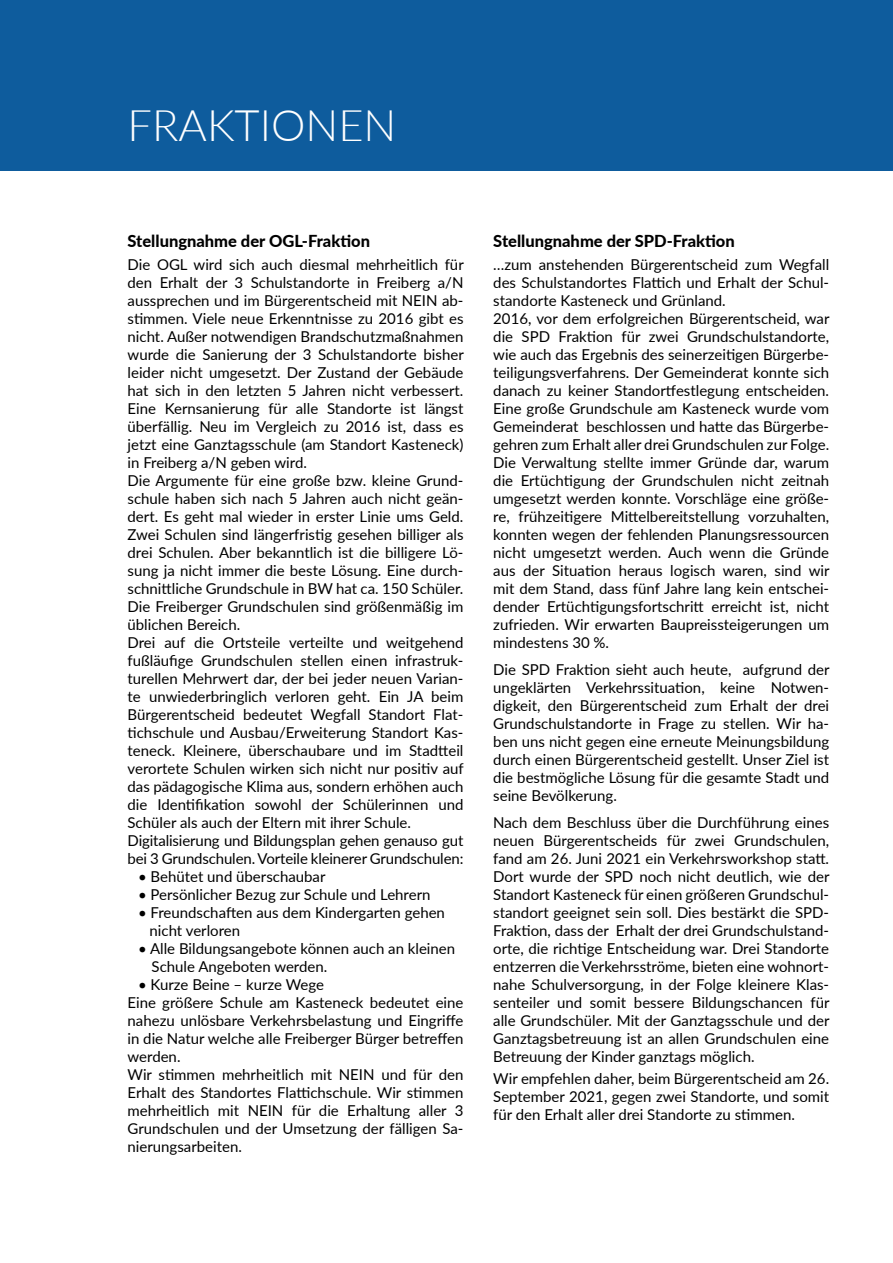
<style>
.page{position:relative;width:893px;height:1263px;background:#fff}
.page>*{position:absolute;margin:0;border:0;box-sizing:border-box;transform-origin:0 0}
.t1{font:300 43.5px "Lato";color:#fff}
.t2{font:800 16.5px "Lato";color:#000}
.t3{font:15px/18px "Lato";color:#000}
</style>
<div class="page">
<div style="left:0;top:0;width:893px;height:170px;background:#0e5c9d"></div>
<h1 class="t1" style="left:128px;top:95px;width:270px">FRAKTIONEN</h1>
<p class="t2" style="left:128px;top:229px;width:244px">Stellungnahme der OGL-Fraktion</p>
<p class="t3" style="left:128px;top:255px;width:338px">Die OGL wird sich auch diesmal mehrheitlich für den Erhalt der 3 Schulstandorte in Freiberg a/N aussprechen und im Bürgerentscheid mit NEIN ab&shy;stimmen. Viele neue Erkenntnisse zu 2016 gibt es nicht. Außer notwendigen Brandschutzmaßnahmen wurde die Sanierung der 3 Schulstandorte bisher leider nicht umgesetzt. Der Zustand der Gebäude hat sich in den letzten 5 Jahren nicht verbessert.<br>Eine Kernsanierung für alle Standorte ist längst überfällig. Neu im Vergleich zu 2016 ist, dass es jetzt eine Ganztagsschule (am Standort Kasteneck) in Freiberg a/N geben wird.<br>Die Argumente für eine große bzw. kleine Grund&shy;schule haben sich nach 5 Jahren auch nicht geän&shy;dert. Es geht mal wieder in erster Linie ums Geld.<br>Zwei Schulen sind längerfristig gesehen billiger als drei Schulen. Aber bekanntlich ist die billigere Lö&shy;sung ja nicht immer die beste Lösung. Eine durch&shy;schnittliche Grundschule in BW hat ca. 150 Schüler.<br>Die Freiberger Grundschulen sind größenmäßig im üblichen Bereich.<br>Drei auf die Ortsteile verteilte und weitgehend fußläufige Grundschulen stellen einen infrastruk&shy;turellen Mehrwert dar, der bei jeder neuen Varian&shy;te unwiederbringlich verloren geht. Ein JA beim Bürgerentscheid bedeutet Wegfall Standort Flat&shy;tichschule und Ausbau/Erweiterung Standort Kas&shy;teneck. Kleinere, überschaubare und im Stadtteil verortete Schulen wirken sich nicht nur positiv auf das pädagogische Klima aus, sondern erhöhen auch die Identifikation sowohl der Schülerinnen und Schüler als auch der Eltern mit ihrer Schule.<br>Digitalisierung und Bildungsplan gehen genauso gut bei 3 Grundschulen. Vorteile kleinerer Grundschulen:</p>
<p class="t3" style="left:138px;top:867px;width:189px">• Behütet und überschaubar</p>
<p class="t3" style="left:138px;top:885px;width:294px">• Persönlicher Bezug zur Schule und Lehrern</p>
<p class="t3" style="left:150px;top:903px;width:297px;text-indent:-12px">• Freundschaften aus dem Kindergarten gehen nicht verloren</p>
<p class="t3" style="left:152px;top:939px;width:305px;text-indent:-14px">• Alle Bildungsangebote können auch an kleinen<br>Schule Angeboten werden.</p>
<p class="t3" style="left:128px;top:975px;width:337px;text-indent:10px">• Kurze Beine – kurze Wege<br>Eine größere Schule am Kasteneck bedeutet eine nahezu unlösbare Verkehrsbelastung und Eingriffe in die Natur welche alle Freiberger Bürger betreffen werden.<br>Wir stimmen mehrheitlich mit NEIN und für den Erhalt des Standortes Flattichschule. Wir stimmen mehrheitlich mit NEIN für die Erhaltung aller 3<br>Grundschulen und der Umsetzung der fälligen Sa&shy;nierungsarbeiten.</p>
<p class="t2" style="left:493px;top:229px;width:243px">Stellungnahme der SPD-Fraktion</p>
<p class="t3" style="left:493px;top:255px;width:338px">…zum anstehenden Bürgerentscheid zum Wegfall des Schulstandortes Flattich und Erhalt der Schul&shy;standorte Kasteneck und Grünland.<br>2016, vor dem erfolgreichen Bürgerentscheid, war die SPD Fraktion für zwei Grundschulstandorte, wie auch das Ergebnis des seinerzeitigen Bürgerbe&shy;teiligungsverfahrens. Der Gemeinderat konnte sich danach zu keiner Standortfestlegung entscheiden.<br>Eine große Grundschule am Kasteneck wurde vom Gemeinderat beschlossen und hatte das Bürgerbe&shy;gehren zum Erhalt aller drei Grundschulen zur Folge.<br>Die Verwaltung stellte immer Gründe dar, warum die Ertüchtigung der Grundschulen nicht zeitnah umgesetzt werden konnte. Vorschläge eine größe&shy;re, frühzeitigere Mittelbereitstellung vorzuhalten, konnten wegen der fehlenden Planungsressourcen nicht umgesetzt werden. Auch wenn die Gründe aus der Situation heraus logisch waren, sind wir mit dem Stand, dass fünf Jahre lang kein entschei&shy;dender Ertüchtigungsfortschritt erreicht ist, nicht zufrieden. Wir erwarten Baupreissteigerungen um mindestens 30 %.</p>
<p class="t3" style="left:493px;top:660px;width:338px;text-align:justify">Die SPD Fraktion sieht auch heute, aufgrund der ungeklärten Verkehrssituation, keine Notwen&shy;digkeit, den Bürgerentscheid zum Erhalt der drei Grundschulstandorte in Frage zu stellen. Wir ha&shy;ben uns nicht gegen eine erneute Meinungsbildung durch einen Bürgerentscheid gestellt. Unser Ziel ist die bestmögliche Lösung für die gesamte Stadt und seine Bevölkerung.</p>
<p class="t3" style="left:493px;top:813px;width:338px;text-align:justify">Nach dem Beschluss über die Durchführung eines neuen Bürgerentscheids für zwei Grundschulen, fand am 26. Juni 2021 ein Verkehrsworkshop statt.<br>Dort wurde der SPD noch nicht deutlich, wie der Standort Kasteneck für einen größeren Grundschul&shy;standort geeignet sein soll. Dies bestärkt die SPD-Fraktion, dass der Erhalt der drei Grundschulstand&shy;orte, die richtige Entscheidung war. Drei Standorte entzerren die Verkehrsströme, bieten eine wohnort&shy;nahe Schulversorgung, in der Folge kleinere Klas&shy;senteiler und somit bessere Bildungschancen für alle Grundschüler. Mit der Ganztagsschule und der Ganztagsbetreuung ist an allen Grundschulen eine Betreuung der Kinder ganztags möglich.</p>
<p class="t3" style="left:493px;top:1069px;width:337px;text-align:justify">Wir empfehlen daher, beim Bürgerentscheid am 26.<br>September 2021, gegen zwei Standorte, und somit für den Erhalt aller drei Standorte zu stimmen.</p>
</div>
